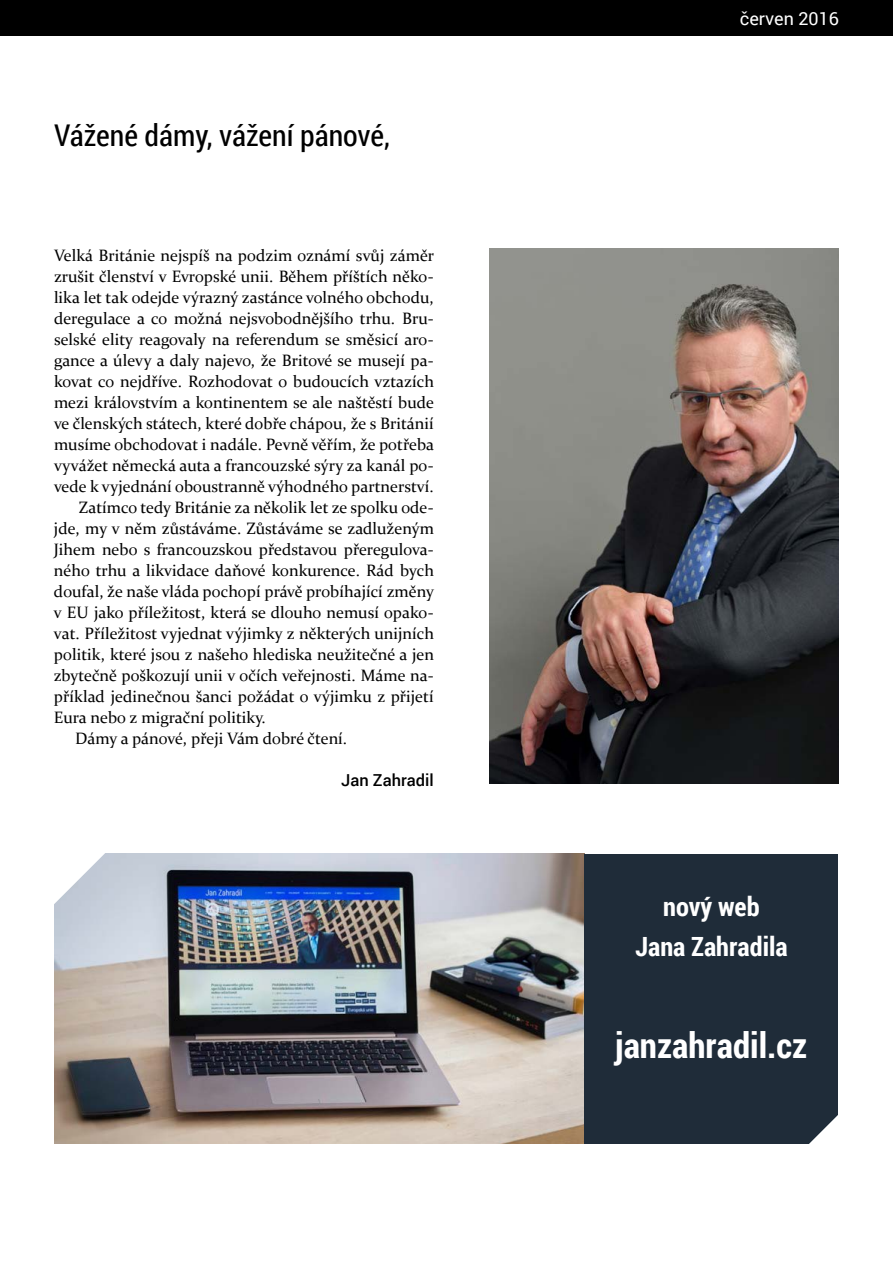
<style>
.page{position:relative;width:893px;height:1263px;background:#fff}
.page>*{position:absolute;margin:0;border:0;box-sizing:border-box;transform-origin:0 0}
.t1{font:700 35.25px "Roboto Condensed";color:#fff}
.t2{font:30px "Roboto Condensed";color:#000}
.t3{font:700 26.4px/39.8px "Roboto Condensed";color:#fff;text-align:center}
.t4{font:18px "Roboto";color:#fff}
.t5{font:16.5px "Constantia";color:#000}
.t6{font:500 16.5px "Roboto";color:#000}
</style>
<div class="page">
<div style="left:0;top:0;width:893px;height:35px;background:#000"></div>
<img style="left:490px;top:248px;width:349px;height:535px">
<img style="left:55px;top:854px;width:530px;height:289px">
<div style="left:585px;top:854px;width:253px;height:289px;background:#1f2c39"></div>
<svg style="left:54px;top:853px;width:61px;height:51px"></svg>
<svg style="left:799px;top:1115px;width:39px;height:29px"></svg>
<h2 class="t2" style="left:54px;top:114px;width:337px">Vážené dámy, vážení pánové,</h2>
<p class="t5" style="left:54px;top:244px;width:382px">Velká Británie nejspíš na podzim oznámí svůj záměr</p>
<p class="t5" style="left:54px;top:265px;width:381px">zrušit členství v Evropské unii. Během příštích něko-</p>
<p class="t5" style="left:54px;top:286px;width:381px">lika let tak odejde výrazný zastánce volného obchodu,</p>
<p class="t5" style="left:54px;top:307px;width:381px">deregulace a co možná nejsvobodnějšího trhu. Bru-</p>
<p class="t5" style="left:54px;top:328px;width:381px">selské elity reagovaly na referendum se směsicí aro-</p>
<p class="t5" style="left:54px;top:349px;width:381px">gance a úlevy a daly najevo, že Britové se musejí pa-</p>
<p class="t5" style="left:54px;top:370px;width:381px">kovat co nejdříve. Rozhodovat o budoucích vztazích</p>
<p class="t5" style="left:54px;top:391px;width:382px">mezi královstvím a kontinentem se ale naštěstí bude</p>
<p class="t5" style="left:54px;top:412px;width:381px">ve členských státech, které dobře chápou, že s Británií</p>
<p class="t5" style="left:54px;top:433px;width:382px">musíme obchodovat i nadále. Pevně věřím, že potřeba</p>
<p class="t5" style="left:54px;top:454px;width:381px">vyvážet německá auta a francouzské sýry za kanál po-</p>
<p class="t5" style="left:54px;top:476px;width:381px">vede k vyjednání oboustranně výhodného partnerství.</p>
<p class="t5" style="left:79px;top:497px;width:356px">Zatímco tedy Británie za několik let ze spolku ode-</p>
<p class="t5" style="left:54px;top:518px;width:381px">jde, my v něm zůstáváme. Zůstáváme se zadluženým</p>
<p class="t5" style="left:54px;top:539px;width:381px">Jihem nebo s francouzskou představou přeregulova-</p>
<p class="t5" style="left:54px;top:560px;width:381px">ného trhu a likvidace daňové konkurence. Rád bych</p>
<p class="t5" style="left:54px;top:581px;width:382px">doufal, že naše vláda pochopí právě probíhající změny</p>
<p class="t5" style="left:54px;top:602px;width:381px">v EU jako příležitost, která se dlouho nemusí opako-</p>
<p class="t5" style="left:54px;top:623px;width:381px">vat. Příležitost vyjednat výjimky z některých unijních</p>
<p class="t5" style="left:54px;top:644px;width:381px">politik, které jsou z našeho hlediska neužitečné a jen</p>
<p class="t5" style="left:54px;top:665px;width:381px">zbytečně poškozují unii v očích veřejnosti. Máme na-</p>
<p class="t5" style="left:54px;top:686px;width:381px">příklad jedinečnou šanci požádat o výjimku z přijetí</p>
<p class="t5" style="left:54px;top:707px;width:213px">Eura nebo z migrační politiky.</p>
<p class="t5" style="left:75px;top:728px;width:273px">Dámy a pánové, přeji Vám dobré čtení.</p>
<p class="t6" style="left:341px;top:769px;width:94px">Jan Zahradil</p>
<p class="t4" style="left:740px;top:6px;width:101px">červen 2016</p>
<h3 class="t3" style="left:635px;top:886px;width:154px">nový web<br>Jana Zahradila</h3>
<h3 class="t3" style="left:619px;top:912px;width:98px">nový web</h3>
<h1 class="t1" style="left:615px;top:1020px;width:194px">janzahradil.cz</h1>
</div>
